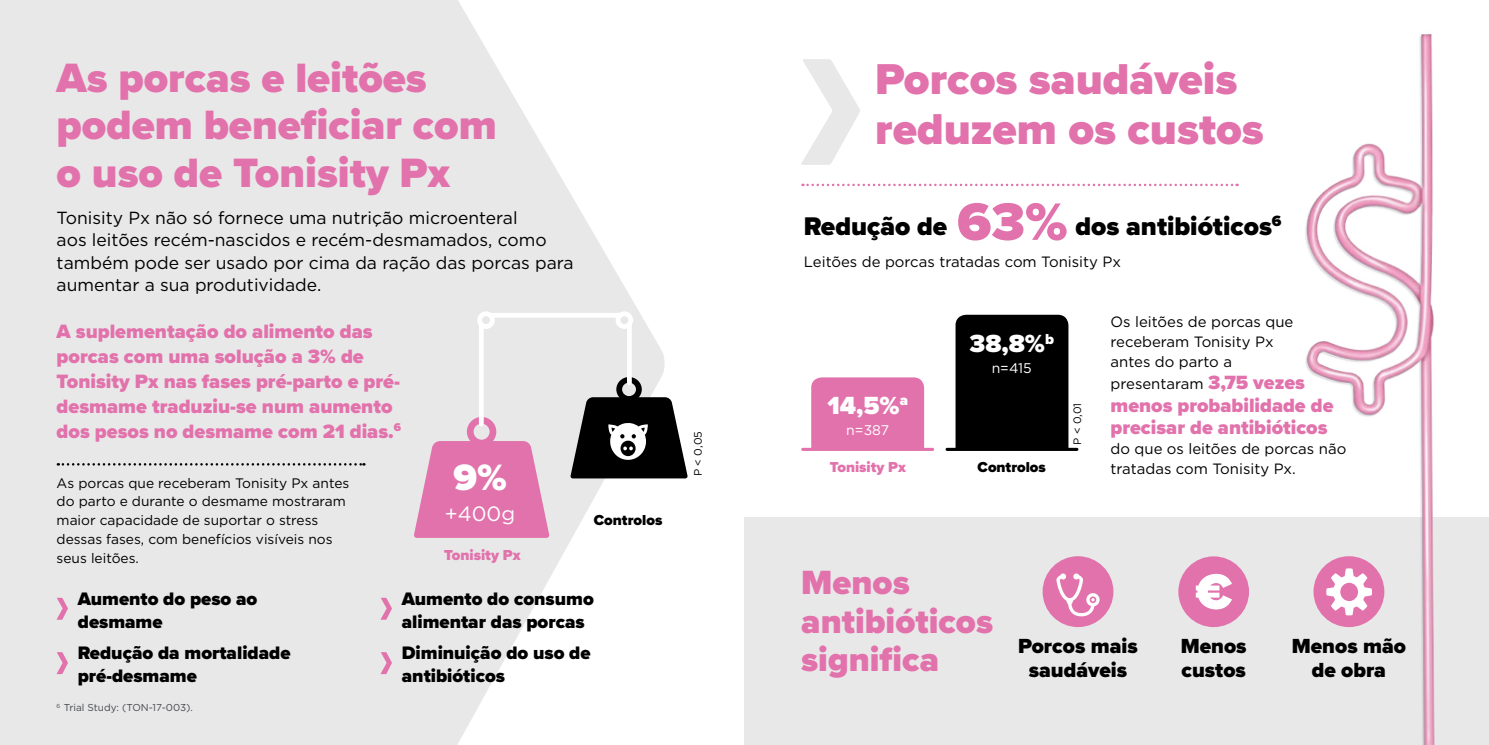
<style>
.page{position:relative;width:1489px;height:745px;background:#fff}
.page>*{position:absolute;margin:0;border:0;box-sizing:border-box;transform-origin:0 0}
.t1{font:900 54.5px "Proxima Nova";color:#e272ac}
.t2{font:900 44.75px/49.6px "Proxima Nova";color:#e272ac}
.t3{font:900 42.5px/47.4px "Proxima Nova";color:#e272ac}
.t4{font:900 38px "Proxima Nova";color:#fff}
.t5{font:900 34.75px/38.5px "Proxima Nova";color:#e272ac}
.t6{font:900 26.38px "Proxima Nova";color:#000}
.t7{font:900 25.62px "Proxima Nova";color:#fff}
.t8{font:900 21.12px/23.6px "Proxima Nova";color:#000;text-align:center}
.t9{font:20.75px "Gotham";color:#fff}
.t10{font:900 20px/25px "Proxima Nova";color:#e272ac}
.t11{font:900 19.88px/22.4px "Proxima Nova";color:#e272ac}
.t12{font:900 18.75px/22.5px "Proxima Nova";color:#000}
.t13{font:17.5px/22.5px "Gotham";color:#000}
.t14{font:900 15.38px "Proxima Nova";color:#000}
.t15{font:900 15px "Proxima Nova";color:#e272ac}
.t16{font:900 15px "Proxima Nova";color:#000}
.t17{font:14.88px/19.9px "Gotham";color:#000}
.t18{font:900 14.88px "Proxima Nova";color:#e272ac}
.t19{font:900 14.88px "Proxima Nova";color:#000}
.t20{font:14px "Gotham";letter-spacing:-.005em;color:#fff}
.t21{font:13.75px/18.8px "Gotham";color:#000}
.t22{font:10.75px "Gotham";color:#000}
.t23{font:10px "Gotham";color:#44474e}
.s1{font-family:"Proxima Nova";font-weight:900;font-size:19.88px;color:#e272ac}
</style>
<div class="page">
<hr style="left:743px;top:518px;width:1px;height:226px;background:#e9e8e8">
<svg style="left:484px;top:46px;width:181px;height:650px"></svg>
<div style="left:0;top:0;width:484px;height:744px;background:#e9e8e8"></div>
<svg style="left:413px;top:416px;width:136px;height:121px;background:#e495be"></svg>
<hr style="left:627px;top:317px;width:4px;height:65px;background:#fff">
<hr style="left:479px;top:317px;width:4px;height:106px;background:#fff">
<hr style="left:487px;top:313px;width:135px;height:4px;background:#fff">
<div style="left:618px;top:314px;width:12px;height:12px;background:#e9e8e8;border-radius:50%"></div>
<div style="left:615px;top:311px;width:18px;height:18px;border:5px solid #fff;border-radius:50%"></div>
<div style="left:480px;top:314px;width:12px;height:12px;background:#e9e8e8;border-radius:50%"></div>
<div style="left:477px;top:311px;width:18px;height:18px;border:5px solid #fff;border-radius:50%"></div>
<svg style="left:58px;top:463px;width:306px;height:2px"></svg>
<svg style="left:570px;top:377px;width:117px;height:101px"></svg>
<svg style="left:380px;top:597px;width:12px;height:22px"></svg>
<svg style="left:380px;top:651px;width:12px;height:22px"></svg>
<svg style="left:57px;top:597px;width:11px;height:22px"></svg>
<svg style="left:57px;top:651px;width:11px;height:22px"></svg>
<div style="left:744px;top:517px;width:744px;height:227px;background:#e9e8e8"></div>
<img style="left:1305px;top:34px;width:130px;height:710px">
<svg style="left:801px;top:59px;width:59px;height:106px"></svg>
<svg style="left:802px;top:183px;width:435px;height:3px"></svg>
<div style="left:1042px;top:556px;width:71px;height:70px;background:#e272ac;border-radius:50%"></div>
<svg style="left:1056px;top:573px;width:43px;height:43px"></svg>
<div style="left:1178px;top:556px;width:70px;height:70px;background:#e272ac;border-radius:50%"></div>
<svg style="left:1195px;top:573px;width:36px;height:36px"></svg>
<div style="left:1313px;top:556px;width:71px;height:70px;background:#e272ac;border-radius:50%"></div>
<svg style="left:1326px;top:568px;width:45px;height:47px"></svg>
<svg style="left:801px;top:377px;width:133px;height:73px;background:#e687b8"></svg>
<svg style="left:945px;top:314px;width:133px;height:136px;background:#272727"></svg>
<h3 class="t3" style="left:57px;top:53px;width:441px">As porcas e leitões podem beneficiar com o uso de Tonisity Px</h3>
<p class="t13" style="left:57px;top:206px;width:518px">Tonisity Px não só fornece uma nutrição microenteral<br>aos leitões recém-nascidos e recém-desmamados, como também pode ser usado por cima da ração das porcas para aumentar a sua produtividade.</p>
<p class="t10" style="left:57px;top:318px;width:346px">A suplementação do alimento das porcas com uma solução a 3% de<br>Tonisity Px nas fases pré-parto e pré&shy;desmame traduziu-se num aumento dos pesos no desmame com 21 dias.<sup>6</sup></p>
<p class="t21" style="left:57px;top:472px;width:294px">As porcas que receberam Tonisity Px antes do parto e durante o desmame mostraram maior capacidade de suportar o stress dessas fases, com benefícios visíveis nos seus leitões.</p>
<h3 class="t4" style="left:453px;top:448px;width:55px">9%</h3>
<p class="t9" style="left:445px;top:500px;width:72px">+400g</p>
<p class="t15" style="left:444px;top:544px;width:78px">Tonisity Px</p>
<p class="t16" style="left:593px;top:508px;width:70px">Controlos</p>
<p class="t12" style="left:78px;top:587px;width:181px">Aumento do peso ao desmame</p>
<p class="t12" style="left:402px;top:587px;width:193px">Aumento do consumo alimentar das porcas</p>
<p class="t12" style="left:78px;top:641px;width:214px">Redução da mortalidade pré-desmame</p>
<p class="t12" style="left:402px;top:641px;width:190px">Diminuição do uso de antibióticos</p>
<p class="t23" style="left:57px;top:700px;width:138px"><sup>6</sup> Trial Study: (TON-17-003).</p>
<p class="t22" style="left:691px;top:476px;width:47px;rotate:-90deg">P &lt; 0,05</p>
<h2 class="t2" style="left:875px;top:54px;width:390px">Porcos saudáveis reduzem os custos</h2>
<h1 class="t1" style="left:957px;top:181px;width:112px">63%</h1>
<h3 class="t6" style="left:803px;top:206px;width:145px">Redução de</h3>
<h3 class="t6" style="left:1075px;top:206px;width:198px">dos antibióticos</h3>
<p class="t14" style="left:1271px;top:209px;width:11px">6</p>
<p class="t17" style="left:803px;top:251px;width:318px">Leitões de porcas tratadas com Tonisity Px</p>
<h3 class="t7" style="left:827px;top:386px;width:82px">14,5%<sup>a</sup></h3>
<p class="t20" style="left:846px;top:420px;width:44px">n=387</p>
<h3 class="t7" style="left:969px;top:324px;width:86px">38,8%<sup>b</sup></h3>
<p class="t20" style="left:991px;top:359px;width:42px">n=415</p>
<p class="t18" style="left:829px;top:456px;width:78px">Tonisity Px</p>
<p class="t19" style="left:977px;top:456px;width:70px">Controlos</p>
<p class="t22" style="left:1070px;top:444px;width:43px;rotate:-90deg">P &lt; 0,01</p>
<p class="t17" style="left:1110px;top:311px;width:184px">Os leitões de porcas que receberam Tonisity Px antes do parto a</p>
<p class="t17" style="left:1110px;top:373px;width:196px">presentaram <span class="s1">3,75 vezes</span></p>
<p class="t11" style="left:1110px;top:393px;width:224px">menos probabilidade de precisar de antibióticos</p>
<p class="t17" style="left:1110px;top:438px;width:237px">do que os leitões de porcas não tratadas com Tonisity Px.</p>
<h3 class="t5" style="left:801px;top:563px;width:193px">Menos antibióticos significa</h3>
<p class="t8" style="left:1018px;top:633px;width:121px">Porcos mais saudáveis</p>
<p class="t8" style="left:1180px;top:633px;width:67px;text-align:left">Menos custos</p>
<p class="t8" style="left:1291px;top:633px;width:116px">Menos mão de obra</p>
</div>
